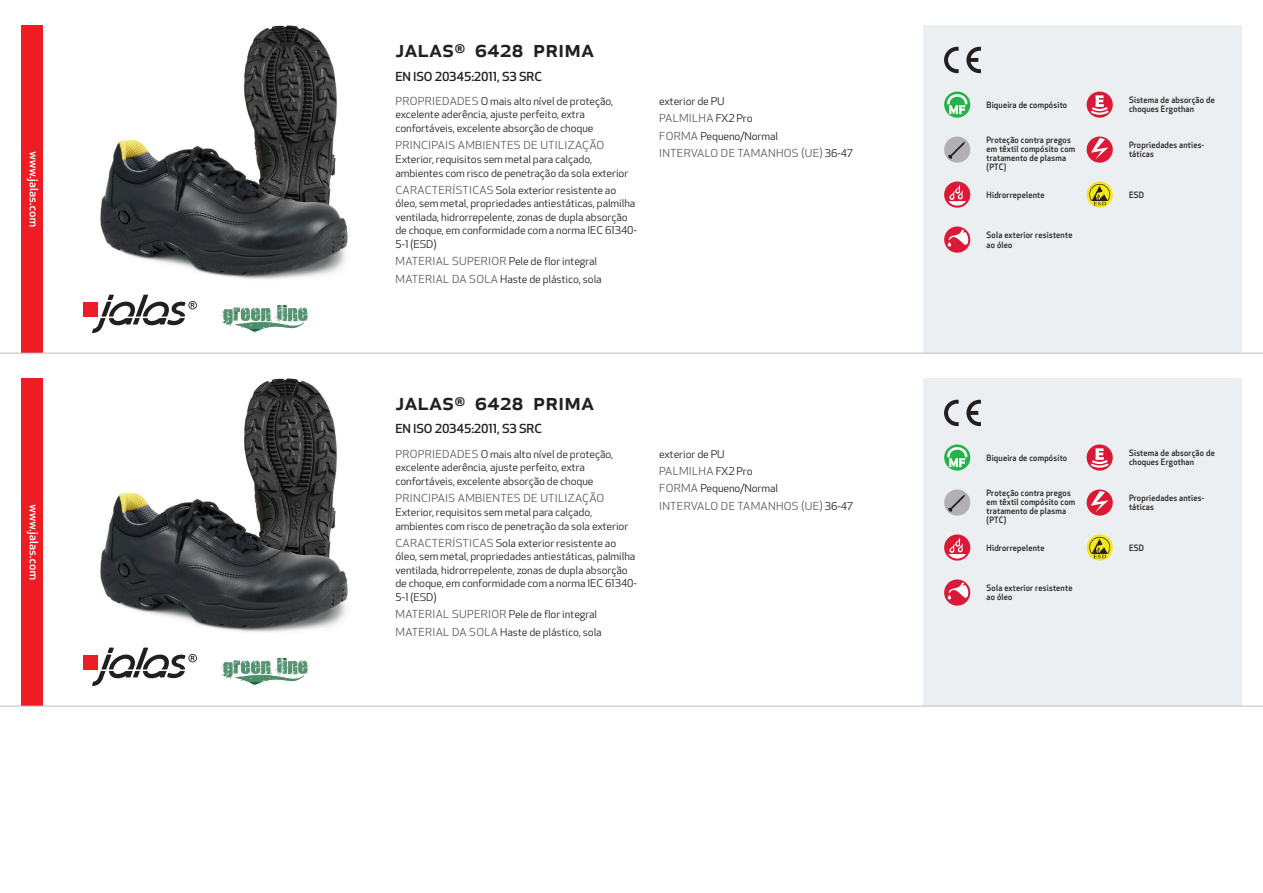
<style>
.page{position:relative;width:1263px;height:893px;background:#fff}
.page>*{position:absolute;margin:0;border:0;box-sizing:border-box;transform-origin:0 0}
.Produkt_namn{font:500 24px "Apex New";color:#231f20}
.Ingress{font:500 12.15px "Apex New";letter-spacing:-.015em;color:#231f20;scale:1.06 1}
.Funktion{font:10.8px "Apex New";letter-spacing:.025em;color:#57585a;scale:1.06 1}
.Funktion-2{font:10.5px/13.6px "Apex New";letter-spacing:-.01em;color:#231f20;scale:1.06 1}
.Artikel{font:500 8.55px/9px "Apex New";letter-spacing:.025em;color:#231f20;scale:.95 1}
.s1{font-size:10.8px;color:#57585a}
.s2{font-size:10.5px;color:#231f20}
</style>
<div class="page">
<img style="left:101px;top:26px;width:247px;height:253px">
<div style="left:83px;top:302px;width:15px;height:15px;background:#ee1d23"></div>
<svg style="left:92px;top:295px;width:105px;height:38px"></svg>
<svg style="left:221px;top:304px;width:87px;height:28px"></svg>
<div style="left:21px;top:26px;width:22px;height:327px;background:#ee1d23"></div>
<svg style="left:27px;top:152px;width:11px;height:75px"></svg>
<div style="left:923px;top:26px;width:319px;height:327px;background:#eceff1"></div>
<svg style="left:966px;top:47px;width:15px;height:26px"></svg>
<svg style="left:944px;top:47px;width:15px;height:26px"></svg>
<svg style="left:944px;top:92px;width:26px;height:26px"></svg>
<svg style="left:947px;top:94px;width:20px;height:20px"></svg>
<div style="left:944px;top:137px;width:26px;height:26px;background:#b3b0b3;border-radius:50%"></div>
<svg style="left:948px;top:141px;width:17px;height:18px"></svg>
<div style="left:944px;top:182px;width:26px;height:26px;background:#db1836;border-radius:50%"></div>
<svg style="left:948px;top:185px;width:18px;height:21px"></svg>
<svg style="left:944px;top:227px;width:26px;height:26px"></svg>
<svg style="left:948px;top:230px;width:20px;height:17px"></svg>
<svg style="left:1086px;top:92px;width:27px;height:26px"></svg>
<svg style="left:1089px;top:95px;width:21px;height:21px"></svg>
<svg style="left:1086px;top:137px;width:27px;height:26px"></svg>
<svg style="left:1091px;top:138px;width:17px;height:22px"></svg>
<svg style="left:1086px;top:182px;width:27px;height:26px"></svg>
<svg style="left:1089px;top:184px;width:21px;height:21px"></svg>
<img style="left:101px;top:378px;width:247px;height:254px">
<div style="left:83px;top:654px;width:15px;height:15px;background:#ee1d23"></div>
<svg style="left:92px;top:648px;width:105px;height:38px"></svg>
<svg style="left:221px;top:657px;width:87px;height:28px"></svg>
<div style="left:21px;top:378px;width:22px;height:328px;background:#ee1d23"></div>
<svg style="left:27px;top:505px;width:11px;height:74px"></svg>
<div style="left:923px;top:378px;width:319px;height:328px;background:#eceff1"></div>
<svg style="left:966px;top:400px;width:15px;height:26px"></svg>
<svg style="left:944px;top:400px;width:15px;height:26px"></svg>
<svg style="left:944px;top:444px;width:26px;height:27px"></svg>
<svg style="left:947px;top:447px;width:20px;height:20px"></svg>
<div style="left:944px;top:489px;width:26px;height:27px;background:#b3b0b3;border-radius:50%"></div>
<svg style="left:948px;top:494px;width:17px;height:18px"></svg>
<svg style="left:944px;top:534px;width:26px;height:27px"></svg>
<svg style="left:948px;top:538px;width:18px;height:21px"></svg>
<svg style="left:944px;top:579px;width:26px;height:27px"></svg>
<svg style="left:948px;top:582px;width:20px;height:17px"></svg>
<svg style="left:1086px;top:444px;width:27px;height:27px"></svg>
<svg style="left:1089px;top:448px;width:21px;height:21px"></svg>
<svg style="left:1086px;top:489px;width:27px;height:27px"></svg>
<svg style="left:1091px;top:491px;width:17px;height:21px"></svg>
<svg style="left:1086px;top:534px;width:27px;height:27px"></svg>
<svg style="left:1089px;top:537px;width:21px;height:21px"></svg>
<hr style="left:0;top:353px;width:1263px;height:1px;background:#bcbdc0">
<hr style="left:0;top:706px;width:1263px;height:1px;background:#bcbdc0">
<p class="Produkt_namn" style="left:395px;top:33px;width:199px">JALAS<sup>®</sup> 6428 Prima</p>
<p class="Ingress" style="left:395px;top:68px;width:140px">EN ISO 20345:2011, S3 SRC</p>
<p class="Funktion-2" style="left:395px;top:94px;width:207px"><span class="s1">PROPRIEDADES</span> O mais alto nível de proteção, excelente aderência, ajuste perfeito, extra confortáveis, excelente absorção de choque</p>
<p class="Funktion" style="left:395px;top:139px;width:199px">PRINCIPAIS AMBIENTES DE UTILIZAÇÃO</p>
<p class="Funktion-2" style="left:395px;top:152px;width:221px">Exterior, requisitos sem metal para calçado, ambientes com risco de penetração da sola exterior</p>
<p class="Funktion-2" style="left:395px;top:183px;width:229px"><span class="s1">CARACTERÍSTICAS</span> Sola exterior resistente ao óleo, sem metal, propriedades antiestáticas, palmilha ventilada, hidrorrepelente, zonas de dupla absorção de choque, em conformidade com a norma IEC 61340- 5-1 (ESD)</p>
<p class="Funktion-2" style="left:395px;top:255px;width:192px"><span class="s1">MATERIAL SUPERIOR</span> Pele de flor integral</p>
<p class="Funktion-2" style="left:395px;top:272px;width:196px"><span class="s1">MATERIAL DA SOLA</span> Haste de plástico, sola</p>
<p class="Funktion-2" style="left:659px;top:94px;width:63px">exterior de PU</p>
<p class="Funktion" style="left:659px;top:112px;width:90px">PALMILHA <span class="s2">FX2 Pro</span></p>
<p class="Funktion-2" style="left:659px;top:129px;width:114px"><span class="s1">FORMA</span> Pequeno/Normal</p>
<p class="Funktion" style="left:659px;top:146px;width:185px">INTERVALO DE TAMANHOS (UE) <span class="s2">36-47</span></p>
<p class="Produkt_namn" style="left:395px;top:385px;width:199px">JALAS<sup>®</sup> 6428 Prima</p>
<p class="Ingress" style="left:395px;top:421px;width:140px">EN ISO 20345:2011, S3 SRC</p>
<p class="Funktion-2" style="left:395px;top:447px;width:207px"><span class="s1">PROPRIEDADES</span> O mais alto nível de proteção, excelente aderência, ajuste perfeito, extra confortáveis, excelente absorção de choque</p>
<p class="Funktion" style="left:395px;top:492px;width:199px">PRINCIPAIS AMBIENTES DE UTILIZAÇÃO</p>
<p class="Funktion-2" style="left:395px;top:505px;width:221px">Exterior, requisitos sem metal para calçado, ambientes com risco de penetração da sola exterior</p>
<p class="Funktion-2" style="left:395px;top:536px;width:229px"><span class="s1">CARACTERÍSTICAS</span> Sola exterior resistente ao óleo, sem metal, propriedades antiestáticas, palmilha ventilada, hidrorrepelente, zonas de dupla absorção de choque, em conformidade com a norma IEC 61340- 5-1 (ESD)</p>
<p class="Funktion-2" style="left:395px;top:608px;width:192px"><span class="s1">MATERIAL SUPERIOR</span> Pele de flor integral</p>
<p class="Funktion-2" style="left:395px;top:625px;width:196px"><span class="s1">MATERIAL DA SOLA</span> Haste de plástico, sola</p>
<p class="Funktion-2" style="left:659px;top:447px;width:63px">exterior de PU</p>
<p class="Funktion" style="left:659px;top:464px;width:90px">PALMILHA <span class="s2">FX2 Pro</span></p>
<p class="Funktion-2" style="left:659px;top:482px;width:114px"><span class="s1">FORMA</span> Pequeno/Normal</p>
<p class="Funktion" style="left:659px;top:499px;width:185px">INTERVALO DE TAMANHOS (UE) <span class="s2">36-47</span></p>
<p class="Artikel" style="left:986px;top:100px;width:86px">Biqueira de compósito</p>
<p class="Artikel" style="left:986px;top:136px;width:95px">Proteção contra pregos em têxtil compósito com tratamento de plasma (PTC)</p>
<p class="Artikel" style="left:986px;top:190px;width:63px">Hidrorrepelente</p>
<p class="Artikel" style="left:986px;top:231px;width:92px">Sola exterior resistente ao óleo</p>
<p class="Artikel" style="left:1129px;top:96px;width:92px">Sistema de absorção de choques Ergothan</p>
<p class="Artikel" style="left:1129px;top:141px;width:81px">Propriedades anties&shy;táticas</p>
<p class="Artikel" style="left:1129px;top:190px;width:17px">ESD</p>
<p class="Artikel" style="left:986px;top:453px;width:86px">Biqueira de compósito</p>
<p class="Artikel" style="left:986px;top:488px;width:95px">Proteção contra pregos em têxtil compósito com tratamento de plasma (PTC)</p>
<p class="Artikel" style="left:986px;top:543px;width:63px">Hidrorrepelente</p>
<p class="Artikel" style="left:986px;top:584px;width:92px">Sola exterior resistente ao óleo</p>
<p class="Artikel" style="left:1129px;top:449px;width:92px">Sistema de absorção de choques Ergothan</p>
<p class="Artikel" style="left:1129px;top:494px;width:81px">Propriedades anties&shy;táticas</p>
<p class="Artikel" style="left:1129px;top:543px;width:17px">ESD</p>
</div>
